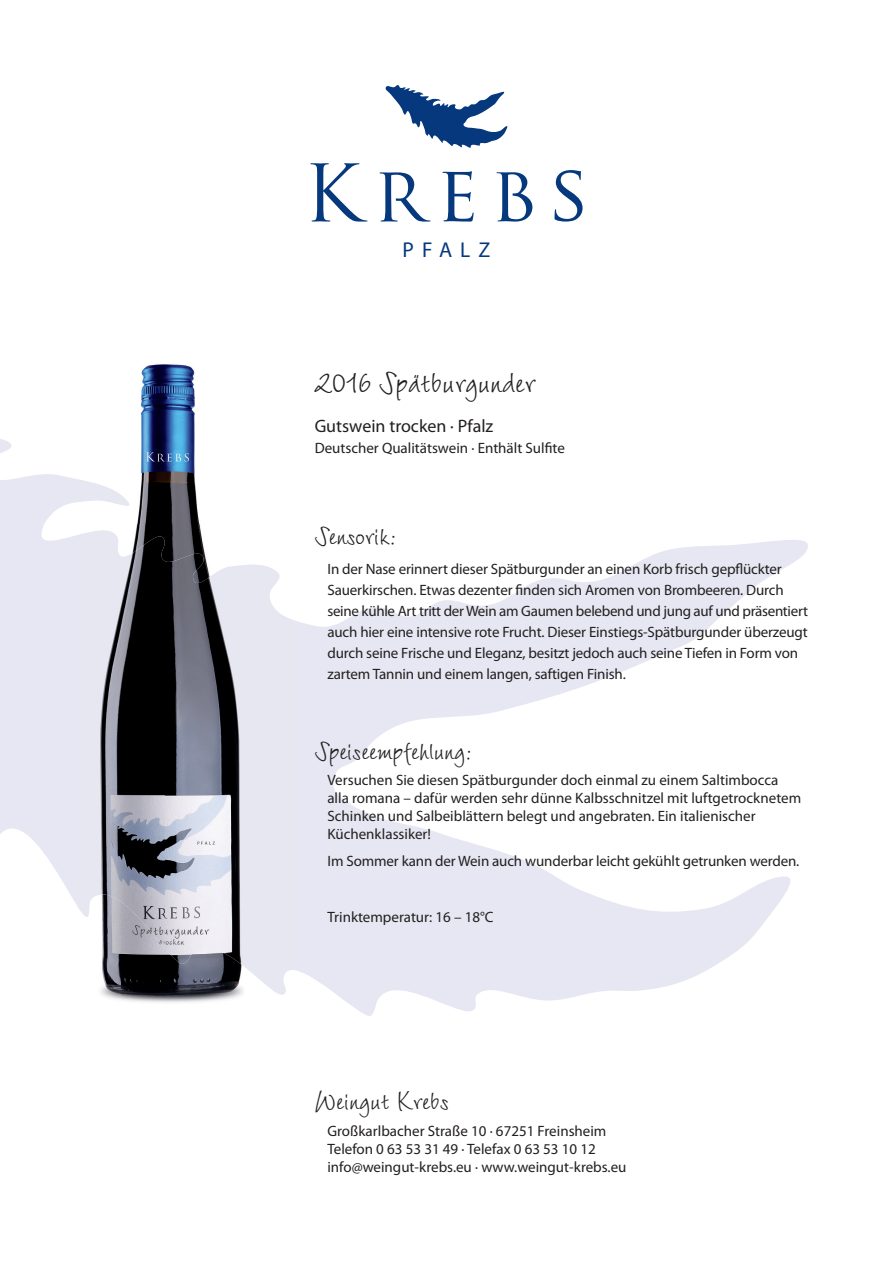
<style>
.page{position:relative;width:893px;height:1263px;background:#fff}
.page>*{position:absolute;margin:0;border:0;box-sizing:border-box;transform-origin:0 0}
.t1{font:42px "Wiesbaden Swing";color:#231f20}
.t2{font:36px "Wiesbaden Swing";color:#231f20}
.t3{font:30.15px "Myriad Arabic";letter-spacing:.27em;color:#05387d}
.t4{font:18px "Myriad Pro";color:#231f20}
.t5{font:15px/21px "Myriad Pro";letter-spacing:-.01em;color:#231f20}
</style>
<div class="page">
<svg style="left:0;top:439px;width:808px;height:577px"></svg>
<img style="left:78px;top:364px;width:175px;height:190px">
<img style="left:253px;top:439px;width:44px;height:115px">
<img style="left:78px;top:943px;width:43px;height:67px">
<img style="left:121px;top:943px;width:132px;height:67px">
<img style="left:253px;top:995px;width:44px;height:15px">
<img style="left:78px;top:479px;width:87px;height:464px">
<img style="left:165px;top:554px;width:132px;height:441px">
<svg style="left:160px;top:943px;width:5px;height:6px"></svg>
<svg style="left:385px;top:85px;width:123px;height:63px"></svg>
<svg style="left:310px;top:163px;width:58px;height:59px"></svg>
<svg style="left:442px;top:171px;width:32px;height:51px"></svg>
<svg style="left:554px;top:170px;width:29px;height:52px"></svg>
<svg style="left:380px;top:172px;width:50px;height:50px"></svg>
<svg style="left:496px;top:172px;width:36px;height:50px"></svg>
<h3 class="t3" style="left:402px;top:229px;width:89px">PFALZ</h3>
<h1 class="t1" style="left:315px;top:359px;width:222px">2016 Spätburgunder</h1>
<p class="t4" style="left:315px;top:416px;width:180px">Gutswein trocken · Pfalz</p>
<p class="t5" style="left:315px;top:438px;width:252px">Deutscher Qualitätswein · Enthält Sulfite</p>
<h2 class="t2" style="left:315px;top:516px;width:84px">Sensorik:</h2>
<p class="t5" style="left:327px;top:558px;width:482px">In der Nase erinnert dieser Spätburgunder an einen Korb frisch gepflückter Sauerkirschen. Etwas dezenter finden sich Aromen von Brombeeren. Durch seine kühle Art tritt der Wein am Gaumen belebend und jung auf und präsentiert auch hier eine intensive rote Frucht. Dieser Einstiegs-Spätburgunder überzeugt durch seine Frische und Eleganz, besitzt jedoch auch seine Tiefen in Form von zartem Tannin und einem langen, saftigen Finish.</p>
<h2 class="t2" style="left:315px;top:730px;width:160px">Speiseempfehlung:</h2>
<p class="t5" style="left:327px;top:771px;width:475px;line-height:18px">Versuchen Sie diesen Spätburgunder doch einmal zu einem Saltimbocca alla romana – dafür werden sehr dünne Kalbsschnitzel mit luftgetrocknetem Schinken und Salbeiblättern belegt und angebraten. Ein italienischer Küchenklassiker!</p>
<p class="t5" style="left:327px;top:850px;width:473px">Im Sommer kann der Wein auch wunderbar leicht gekühlt getrunken werden.</p>
<p class="t5" style="left:327px;top:906px;width:168px">Trinktemperatur: 16 – 18°C</p>
<h2 class="t2" style="left:315px;top:1081px;width:135px">Weingut Krebs</h2>
<p class="t5" style="left:327px;top:1122px;width:301px;line-height:18px">Großkarlbacher Straße 10 · 67251 Freinsheim<br>Telefon 0 63 53 31 49 · Telefax 0 63 53 10 12 info@weingut-krebs.eu · www.weingut-krebs.eu</p>
</div>
